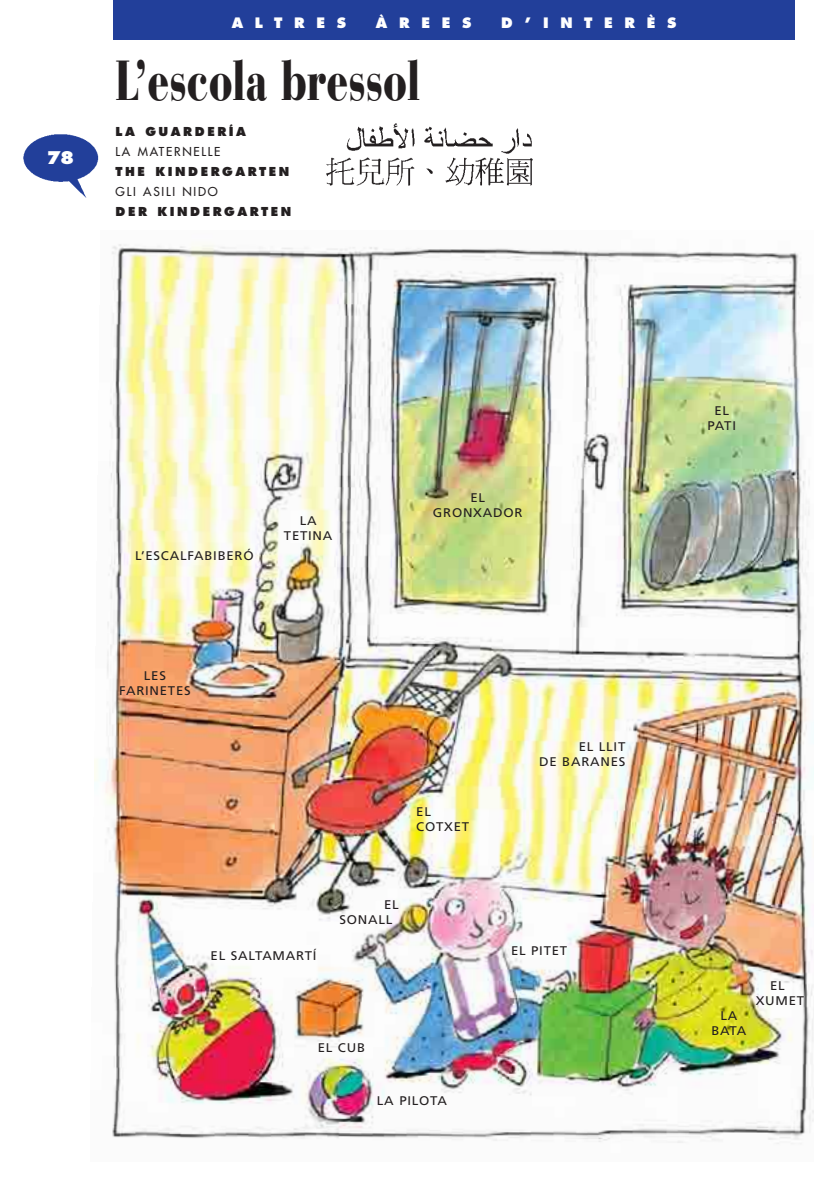
<style>
.page{position:relative;width:836px;height:1188px;background:#fff}
.page>*{position:absolute;margin:0;border:0;box-sizing:border-box;transform-origin:0 0}
.t1{font:900 56px "Bauer Bodoni";color:#231f20;scale:.7 1}
.t2{font:800 17px "Futura";color:#fff}
.t3{font:800 14px "Futura";letter-spacing:.83em;color:#fff}
.t4{font:12.6px/15px "Frutiger";letter-spacing:.055em;color:#231f20;text-align:center;scale:1.05 1}
.t5{font:800 12px "Futura";letter-spacing:.21em;color:#231f20}
.t6{font:12px "Futura";letter-spacing:.145em;color:#231f20}
</style>
<div class="page">
<img style="left:23px;top:0;width:791px;height:1144px">
<h2 class="t2" style="left:47px;top:150px;width:29px">78</h2>
<p class="t3" style="left:231px;top:17px;width:116px">ALTRES</p>
<p class="t3" style="left:376px;top:17px;width:97px">ÀREES</p>
<p class="t3" style="left:501px;top:17px;width:177px">D’INTERÈS</p>
<h1 class="t1" style="left:116px;top:59px;width:436px">L’escola bressol</h1>
<p class="t5" style="left:116px;top:127px;width:132px">LA GUARDERÍA</p>
<p class="t6" style="left:116px;top:146px;width:106px">LA MATERNELLE</p>
<p class="t5" style="left:116px;top:167px;width:175px">THE KINDERGARTEN</p>
<p class="t6" style="left:116px;top:186px;width:104px">GLI ASILI NIDO</p>
<p class="t5" style="left:116px;top:207px;width:177px">DER KINDERGARTEN</p>
<p class="t4" style="left:135px;top:549px;width:114px">L’ESCALFABIBERÓ</p>
<p class="t4" style="left:284px;top:514px;width:48px">LA<br>TETINA</p>
<p class="t4" style="left:432px;top:491px;width:87px">EL<br>GRONXADOR</p>
<p class="t4" style="left:119px;top:669px;width:69px">LES<br>FARINETES</p>
<p class="t4" style="left:416px;top:805px;width:52px;text-align:left">EL<br>COTXET</p>
<p class="t4" style="left:339px;top:898px;width:58px;text-align:left;text-indent:44px">EL<br>SONALL</p>
<p class="t4" style="left:539px;top:740px;width:84px;text-align:right">EL LLIT<br>DE BARANES</p>
<p class="t4" style="left:210px;top:949px;width:102px">EL SALTAMARTÍ</p>
<p class="t4" style="left:510px;top:945px;width:55px">EL PITET</p>
<p class="t4" style="left:317px;top:1041px;width:47px">EL CUB</p>
<p class="t4" style="left:377px;top:1094px;width:68px">LA PILOTA</p>
<p class="t4" style="left:707px;top:404px;width:29px">EL<br>PATI</p>
<p class="t4" style="left:711px;top:1009px;width:35px">LA<br>BATA</p>
<p class="t4" style="left:755px;top:979px;width:48px">EL<br>XUMET</p>
</div>
